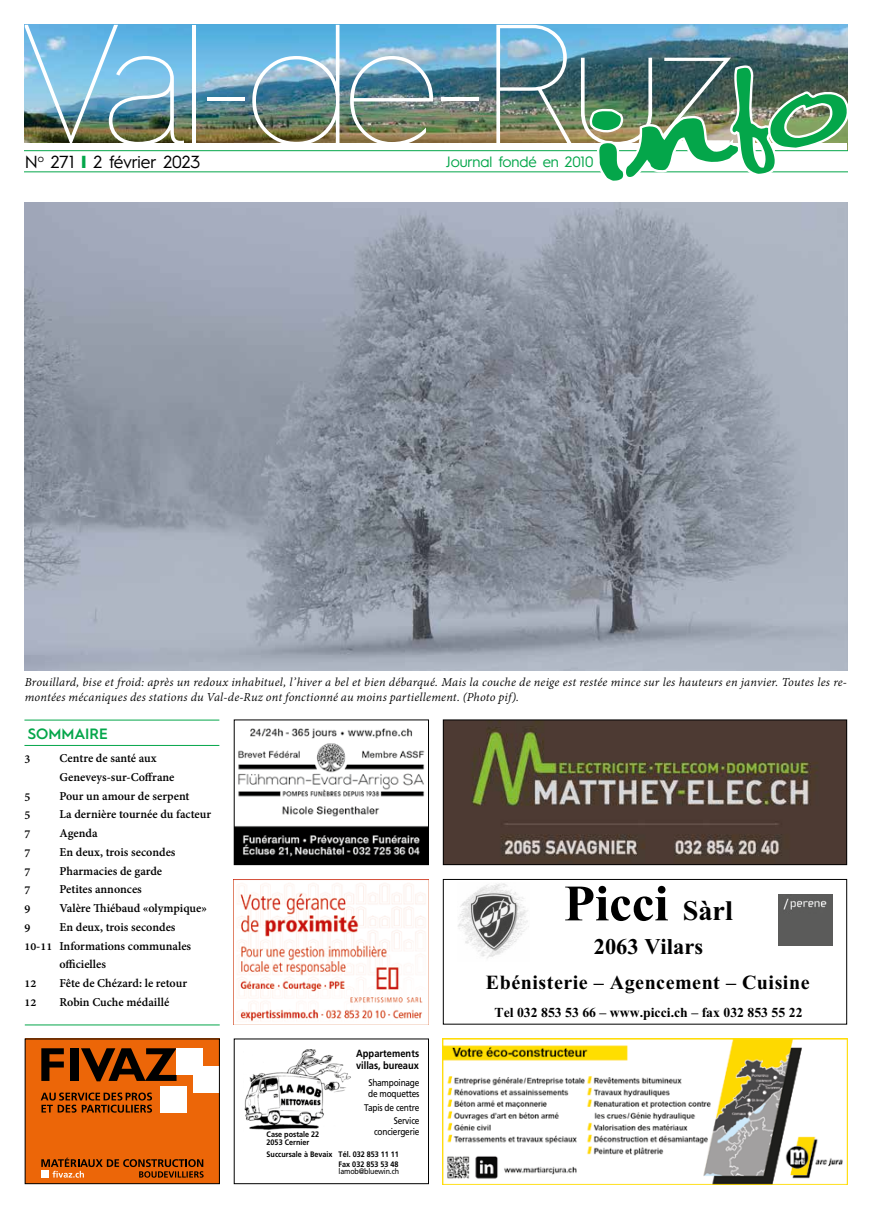
<style>
.page{position:relative;width:886px;height:1223px;background:#fff}
.page>*{position:absolute;margin:0;border:0;box-sizing:border-box;transform-origin:0 0}
.t1{font:700 50.88px "Times New Roman";color:#000}
.t2{font:700 22.5px "Times New Roman";color:#000}
.t3{font:700 20px "Times New Roman";letter-spacing:.025em;color:#000}
.t4{font:17.5px "Hurme Geometric Sans 1";letter-spacing:-.01em;color:#000}
.t5{font:15px "Hurme Geometric Sans 1";letter-spacing:-.005em;color:#04a64a}
.t6{font:600 15px "Hurme Geometric Sans 1";color:#04a64a}
.t7{font:700 13.75px "Times New Roman";color:#000}
.t8{font:700 13.12px/18.8px "Adobe Devanagari";color:#000}
.t9{font:italic 13.12px/15.1px "Adobe Devanagari";letter-spacing:.015em;color:#000}
.t10{font:700 10.38px/12.5px "Frutiger";color:#000;scale:.89 1}
.t11{font:9.62px/11px "Frutiger";letter-spacing:-.025em;color:#000;scale:.86 1}
.t12{font:700 7.88px/7.5px "Frutiger";color:#000;scale:.91 1}
.t13{font:7.88px "Frutiger";letter-spacing:-.025em;color:#000;scale:.9 1}
.s1{font-weight:900;color:#04a64a}
.s2{font-size:28.25px}
</style>
<div class="page">
<svg style="left:234px;top:1038px;width:195px;height:146px"></svg>
<div style="left:25px;top:1038px;width:195px;height:145px;background:#ec6608"></div>
<svg style="left:41px;top:1048px;width:23px;height:32px"></svg>
<div style="left:70px;top:1048px;width:8px;height:32px;background:#000"></div>
<svg style="left:81px;top:1048px;width:96px;height:33px"></svg>
<div style="left:177px;top:1048px;width:26px;height:26px;background:#fff"></div>
<div style="left:193px;top:1065px;width:27px;height:27px;background:#fff"></div>
<div style="left:160px;top:1085px;width:26px;height:27px;background:#fff"></div>
<svg style="left:41px;top:1092px;width:111px;height:20px"></svg>
<svg style="left:41px;top:1157px;width:163px;height:20px"></svg>
<div style="left:41px;top:1170px;width:7px;height:7px;background:#fff"></div>
<hr style="left:25px;top:1024px;width:195px;height:1px;background:#04a64a">
<img style="left:184px;top:25px;width:397px;height:118px">
<hr style="left:25px;top:150px;width:822px;height:1px;background:#04a64a">
<hr style="left:25px;top:171px;width:822px;height:1px;background:#04a64a">
<img style="left:25px;top:25px;width:159px;height:118px">
<hr style="left:192px;top:25px;width:4px;height:118px;background:#fff">
<hr style="left:207px;top:97px;width:38px;height:4px;background:#fff">
<img style="left:252px;top:25px;width:87px;height:118px">
<img style="left:350px;top:56px;width:83px;height:87px">
<hr style="left:442px;top:97px;width:37px;height:4px;background:#fff">
<img style="left:496px;top:25px;width:76px;height:118px">
<img style="left:581px;top:25px;width:266px;height:156px">
<img style="left:236px;top:728px;width:191px;height:135px">
<div style="left:234px;top:719px;width:195px;height:146px;border:1px solid #000"></div>
<svg style="left:443px;top:719px;width:404px;height:146px;background:#594c3e"></svg>
<img style="left:25px;top:202px;width:822px;height:468px">
<img style="left:443px;top:1038px;width:404px;height:145px">
<img style="left:234px;top:879px;width:195px;height:145px">
<svg style="left:443px;top:878px;width:404px;height:146px"></svg>
<hr style="left:24px;top:745px;width:195px;height:1px;background:#04a64a">
<hr style="left:24px;top:719px;width:195px;height:1px;background:#04a64a">
<h3 class="t4" style="left:25px;top:149px;width:177px">N<sup>o</sup> 271 <span class="s1">I</span> 2 février 2023</h3>
<p class="t5" style="left:446px;top:151px;width:149px">Journal fondé en 2010</p>
<p class="t9" style="left:25px;top:675px;width:824px">Brouillard, bise et froid: après un redoux inhabituel, l’hiver a bel et bien débarqué. Mais la couche de neige est restée mince sur les hauteurs en janvier. Toutes les re&shy;montées mécaniques des stations du Val-de-Ruz ont fonctionné au moins partiellement. (Photo pif).</p>
<p class="t6" style="left:28px;top:722px;width:81px">SOMMAIRE</p>
<p class="t8" style="left:24px;top:750px;width:7px">3</p>
<p class="t8" style="left:59px;top:750px;width:117px">Centre de santé aux<br>Geneveys-sur-Coffrane</p>
<p class="t8" style="left:24px;top:787px;width:7px">5</p>
<p class="t8" style="left:59px;top:787px;width:132px">Pour un amour de serpent</p>
<p class="t8" style="left:24px;top:806px;width:7px">5</p>
<p class="t8" style="left:59px;top:806px;width:153px">La dernière tournée du facteur</p>
<p class="t8" style="left:24px;top:825px;width:7px">7</p>
<p class="t8" style="left:59px;top:825px;width:40px">Agenda</p>
<p class="t8" style="left:24px;top:844px;width:7px">7</p>
<p class="t8" style="left:59px;top:844px;width:118px">En deux, trois secondes</p>
<p class="t8" style="left:24px;top:862px;width:7px">7</p>
<p class="t8" style="left:59px;top:862px;width:104px">Pharmacies de garde</p>
<p class="t8" style="left:24px;top:881px;width:7px">7</p>
<p class="t8" style="left:59px;top:881px;width:84px">Petites annonces</p>
<p class="t8" style="left:24px;top:900px;width:7px">9</p>
<p class="t8" style="left:59px;top:900px;width:149px">Valère Thiébaud «olympique»</p>
<p class="t8" style="left:24px;top:919px;width:7px">9</p>
<p class="t8" style="left:59px;top:919px;width:118px">En deux, trois secondes</p>
<p class="t8" style="left:24px;top:937px;width:168px">10-11 Informations communales</p>
<p class="t8" style="left:59px;top:956px;width:48px">officielles</p>
<p class="t8" style="left:24px;top:975px;width:13px">12</p>
<p class="t8" style="left:59px;top:975px;width:129px">Fête de Chézard: le retour</p>
<p class="t8" style="left:24px;top:994px;width:13px">12</p>
<p class="t8" style="left:59px;top:994px;width:111px">Robin Cuche médaillé</p>
<p class="t10" style="left:356px;top:1047px;width:72px">Appartements villas, bureaux</p>
<p class="t11" style="left:368px;top:1076px;width:61px">Shampoinage de moquettes</p>
<p class="t11" style="left:364px;top:1100px;width:66px;line-height:13.8px;text-align:right">Tapis de centre<br>Service</p>
<p class="t11" style="left:374px;top:1126px;width:54px">conciergerie</p>
<p class="t12" style="left:267px;top:1130px;width:59px">Case postale 22<br>2053 Cernier</p>
<p class="t12" style="left:267px;top:1149px;width:147px;line-height:9.5px;text-align:right">Succursale à Bevaix Tél. 032 853 11 11<br>Fax 032 853 53 48</p>
<p class="t13" style="left:339px;top:1166px;width:69px">lamob@bluewin.ch</p>
<h1 class="t1" style="left:564px;top:874px;width:171px">Picci <span class="s2">Sàrl</span></h1>
<h2 class="t2" style="left:594px;top:933px;width:111px">2063 Vilars</h2>
<h3 class="t3" style="left:486px;top:971px;width:325px">Ebénisterie – Agencement – Cuisine</h3>
<p class="t7" style="left:494px;top:1004px;width:309px">Tel 032 853 53 66 – www.picci.ch – fax 032 853 55 22</p>
</div>
